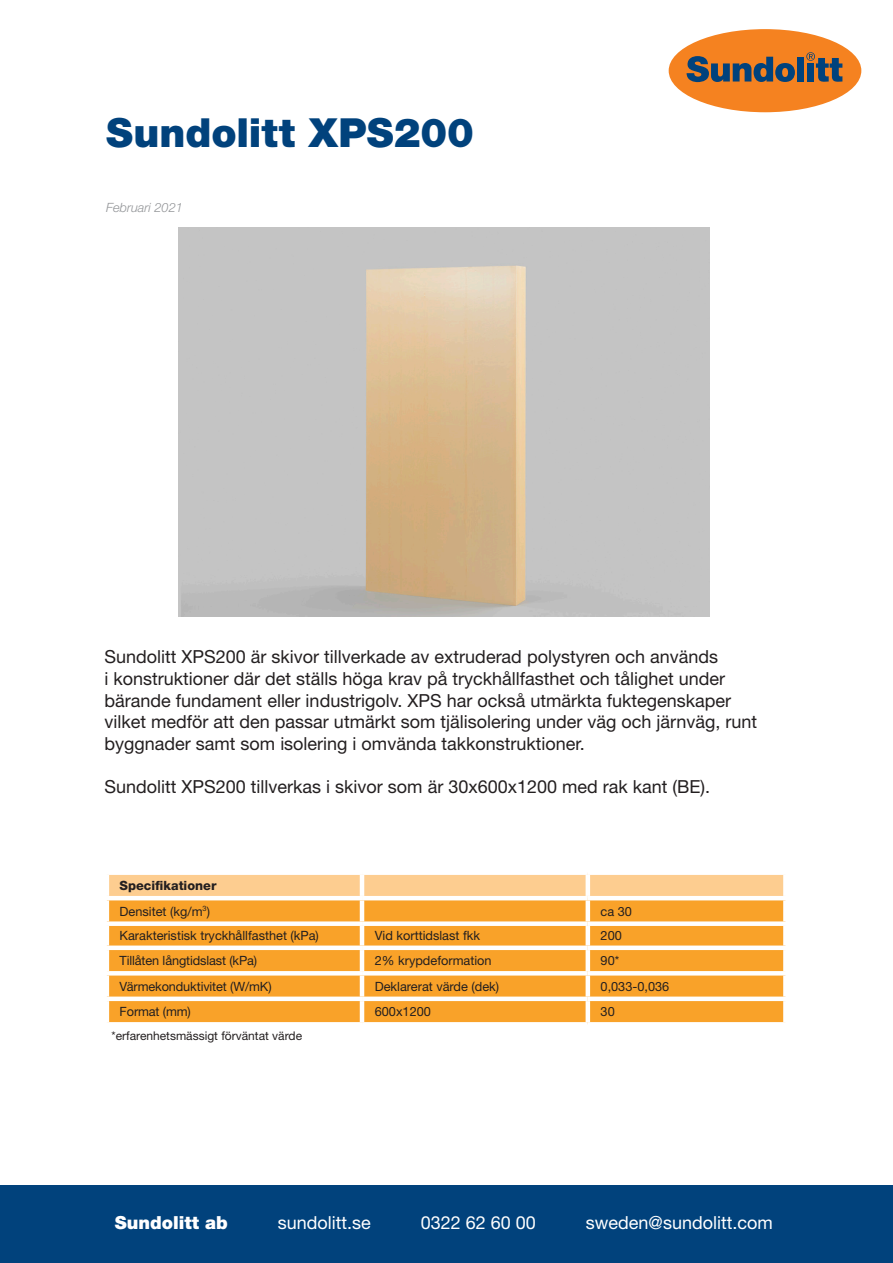
<style>
.page{position:relative;width:893px;height:1263px;background:#fff}
.page>*{position:absolute;margin:0;border:0;box-sizing:border-box;transform-origin:0 0}
.t1{font:900 40.2px "Helvetica Neue LT Std";color:#01427c}
.t2{font:18px/21.6px "Helvetica Neue LT Std";color:#231f20}
.t3{font:18px "Helvetica Neue LT Std";color:#fff}
.t4{font:900 18px "Helvetica Neue LT Std";color:#fff}
.t5{font:12.75px "Helvetica Neue LT Std";color:#231f20}
.t6{font:800 12.75px "Helvetica Neue LT Std";color:#231f20}
.t7{font:italic 300 12.75px "Helvetica Neue LT Std";color:#939598}
.t8{font:12px "Helvetica Neue LT Std";color:#231f20}
</style>
<div class="page">
<div style="left:0;top:1185px;width:893px;height:78px;background:#01427c"></div>
<div style="left:109px;top:875px;width:674px;height:21px;background:#fdcd90"></div>
<div style="left:109px;top:900px;width:674px;height:122px;background:#f9a229"></div>
<hr style="left:360px;top:875px;width:4px;height:21px;background:#fff">
<hr style="left:586px;top:875px;width:4px;height:21px;background:#fff">
<hr style="left:360px;top:900px;width:4px;height:21px;background:#fff">
<hr style="left:586px;top:900px;width:4px;height:21px;background:#fff">
<div style="left:105px;top:921px;width:257px;height:5px;background:#fff"></div>
<div style="left:362px;top:921px;width:226px;height:5px;background:#fff"></div>
<hr style="left:360px;top:926px;width:4px;height:19px;background:#fff">
<div style="left:588px;top:921px;width:200px;height:5px;background:#fff"></div>
<hr style="left:586px;top:926px;width:4px;height:19px;background:#fff">
<div style="left:105px;top:945px;width:257px;height:5px;background:#fff"></div>
<div style="left:362px;top:945px;width:226px;height:5px;background:#fff"></div>
<hr style="left:360px;top:950px;width:4px;height:21px;background:#fff">
<div style="left:588px;top:945px;width:200px;height:5px;background:#fff"></div>
<hr style="left:586px;top:950px;width:4px;height:21px;background:#fff">
<svg style="left:107px;top:971px;width:255px;height:4px"></svg>
<svg style="left:362px;top:971px;width:226px;height:4px"></svg>
<hr style="left:360px;top:975px;width:4px;height:21px;background:#fff">
<svg style="left:588px;top:971px;width:197px;height:4px"></svg>
<hr style="left:586px;top:975px;width:4px;height:21px;background:#fff">
<div style="left:105px;top:996px;width:257px;height:5px;background:#fff"></div>
<div style="left:362px;top:996px;width:226px;height:5px;background:#fff"></div>
<hr style="left:360px;top:1001px;width:4px;height:21px;background:#fff">
<div style="left:588px;top:996px;width:200px;height:5px;background:#fff"></div>
<hr style="left:586px;top:1001px;width:4px;height:21px;background:#fff">
<svg style="left:107px;top:1022px;width:255px;height:1px"></svg>
<svg style="left:362px;top:1022px;width:226px;height:3px"></svg>
<svg style="left:588px;top:1022px;width:197px;height:1px"></svg>
<img style="left:178px;top:228px;width:531px;height:389px">
<div style="left:669px;top:29px;width:192px;height:83px;background:#f58220;border-radius:50%"></div>
<svg style="left:687px;top:56px;width:108px;height:26px"></svg>
<div style="left:797px;top:57px;width:7px;height:25px;background:#01427c"></div>
<svg style="left:806px;top:52px;width:36px;height:30px"></svg>
<p class="t1" style="left:106px;top:108px;width:369px">Sundolitt XPS200</p>
<p class="t7" style="left:106px;top:200px;width:78px">Februari 2021</p>
<p class="t2" style="left:105px;top:646px;width:654px">Sundolitt XPS200 är skivor tillverkade av extruderad polystyren och används<br>i konstruktioner där det ställs höga krav på tryckhållfasthet och tålighet under bärande fundament eller industrigolv. XPS har också utmärkta fuktegenskaper vilket medför att den passar utmärkt som tjälisolering under väg och järnväg, runt byggnader samt som isolering i omvända takkonstruktioner.</p>
<p class="t2" style="left:105px;top:776px;width:607px">Sundolitt XPS200 tillverkas i skivor som är 30x600x1200 med rak kant (BE).</p>
<p class="t6" style="left:120px;top:878px;width:98px">Specifikationer</p>
<p class="t5" style="left:120px;top:903px;width:92px">Densitet (kg/m<sup>3</sup>)</p>
<p class="t5" style="left:601px;top:903px;width:33px">ca 30</p>
<p class="t5" style="left:120px;top:928px;width:201px">Karakteristisk tryckhållfasthet (kPa)</p>
<p class="t5" style="left:375px;top:928px;width:107px">Vid korttidslast fkk</p>
<p class="t5" style="left:601px;top:928px;width:23px">200</p>
<p class="t5" style="left:120px;top:953px;width:139px">Tillåten långtidslast (kPa)</p>
<p class="t5" style="left:375px;top:953px;width:118px">2% krypdeformation</p>
<p class="t5" style="left:601px;top:953px;width:20px">90*</p>
<p class="t5" style="left:120px;top:978px;width:153px">Värmekonduktivitet (W/mK)</p>
<p class="t5" style="left:375px;top:978px;width:126px">Deklarerat värde (dek)</p>
<p class="t5" style="left:601px;top:978px;width:70px">0,033-0,036</p>
<p class="t5" style="left:120px;top:1004px;width:73px">Format (mm)</p>
<p class="t5" style="left:375px;top:1004px;width:58px">600x1200</p>
<p class="t5" style="left:601px;top:1004px;width:16px">30</p>
<p class="t8" style="left:112px;top:1028px;width:192px">*erfarenhetsmässigt förväntat värde</p>
<p class="t4" style="left:115px;top:1211px;width:115px">Sundolitt ab</p>
<p class="t3" style="left:278px;top:1211px;width:95px">sundolitt.se</p>
<p class="t3" style="left:421px;top:1211px;width:117px">0322 62 60 00</p>
<p class="t3" style="left:586px;top:1211px;width:188px">sweden@sundolitt.com</p>
</div>
